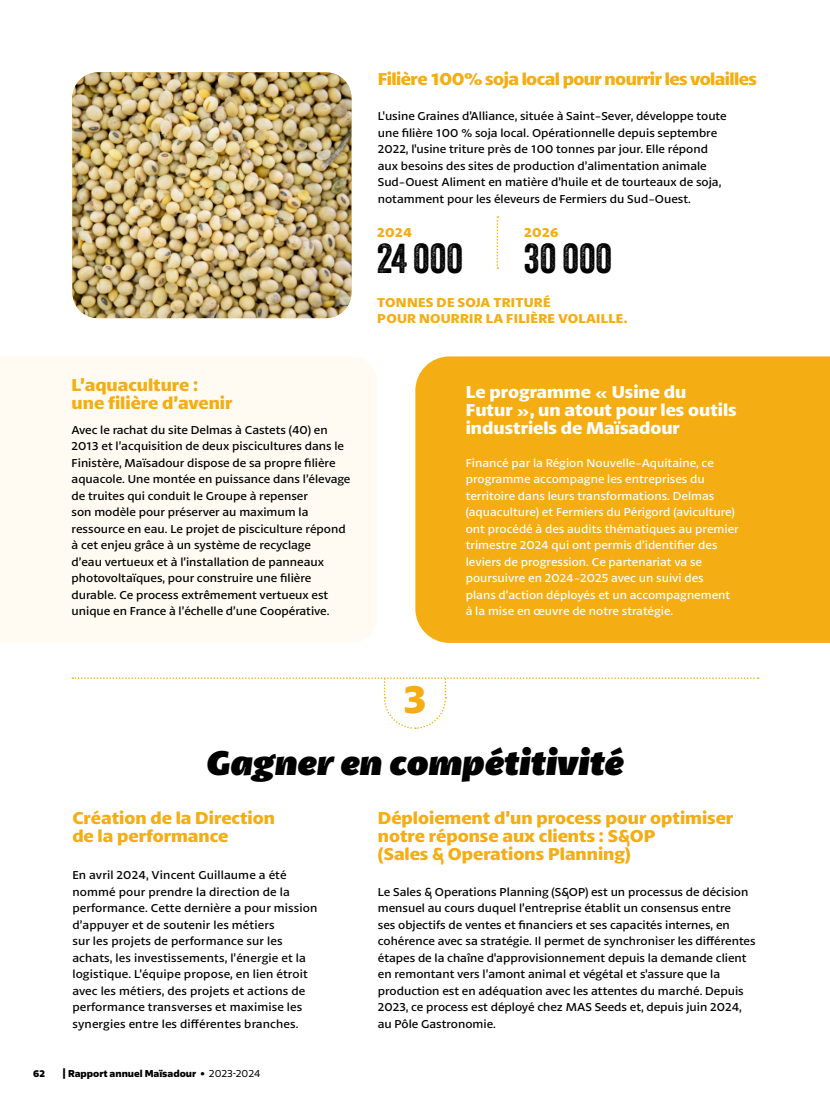
<style>
.page{position:relative;width:830px;height:1106px;background:#fff}
.page>*{position:absolute;margin:0;border:0;box-sizing:border-box;transform-origin:0 0}
.t1{font:40.5px "Veneer";color:#000}
.t2{font:700 40.5px "Petala Pro";color:#f5ad14}
.t3{font:italic 900 36px "Petala Pro";color:#000}
.t4{font:700 18px/18px "Petala Pro";color:#f5ad14}
.t5{font:700 18px/18px "Petala Pro";color:#fff}
.t6{font:700 18px "Petala Pro";letter-spacing:-.03em;color:#f5ad14}
.t7{font:700 13.5px/16.5px "Petala Pro";letter-spacing:.02em;color:#f5ad14}
.t8{font:12px/16.5px "Petala Pro";color:#000}
.t9{font:12px/16.5px "Petala Pro";color:#fff}
.t10{font:800 10.5px "Salis MVB";color:#000}
.s1{font-weight:400}
</style>
<div class="page">
<svg style="left:72px;top:677px;width:686px;height:52px"></svg>
<div style="left:0;top:357px;width:377px;height:286px;background:#fffbf2"></div>
<img style="left:72px;top:72px;width:279px;height:246px">
<div style="left:415px;top:356px;width:414px;height:287px;background:#f5ad14"></div>
<svg style="left:496px;top:216px;width:2px;height:53px"></svg>
<h3 class="t6" style="left:377px;top:69px;width:380px">Filière 100% soja local pour nourrir les volailles</h3>
<p class="t8" style="left:377px;top:108px;width:350px">L'usine Graines d’Alliance, située à Saint-Sever, développe toute une filière 100 % soja local. Opérationnelle depuis septembre 2022, l'usine triture près de 100 tonnes par jour. Elle répond aux besoins des sites de production d’alimentation animale Sud-Ouest Aliment en matière d’huile et de tourteaux de soja, notamment pour les éleveurs de Fermiers du Sud-Ouest.</p>
<p class="t7" style="left:377px;top:224px;width:36px">2024</p>
<h1 class="t1" style="left:377px;top:234px;width:87px">24 000</h1>
<p class="t7" style="left:524px;top:224px;width:36px">2026</p>
<h1 class="t1" style="left:523px;top:234px;width:90px">30 000</h1>
<h3 class="t4" style="left:72px;top:376px;width:162px">L’aquaculture : une filière d’avenir</h3>
<p class="t8" style="left:72px;top:422px;width:280px">Avec le rachat du site Delmas à Castets (40) en 2013 et l’acquisition de deux piscicultures dans le Finistère, Maïsadour dispose de sa propre filière aquacole. Une montée en puissance dans l’élevage de truites qui conduit le Groupe à repenser<br>son modèle pour préserver au maximum la ressource en eau. Le projet de pisciculture répond à cet enjeu grâce à un système de recyclage<br>d’eau vertueux et à l’installation de panneaux photovoltaïques, pour construire une filière durable. Ce process extrêmement vertueux est unique en France à l’échelle d’une Coopérative.</p>
<p class="t7" style="left:377px;top:294px;width:252px">TONNES DE SOJA TRITURÉ<br>POUR NOURRIR LA FILIÈRE VOLAILLE.</p>
<h3 class="t5" style="left:465px;top:383px;width:272px">Le programme « Usine du<br>Futur », un atout pour les outils industriels de Maïsadour</h3>
<h1 class="t2" style="left:403px;top:676px;width:24px">3</h1>
<p class="t9" style="left:465px;top:455px;width:274px">Financé par la Région Nouvelle-Aquitaine, ce programme accompagne les entreprises du territoire dans leurs transformations. Delmas (aquaculture) et Fermiers du Périgord (aviculture) ont procédé à des audits thématiques au premier trimestre 2024 qui ont permis d’identifier des leviers de progression. Ce partenariat va se poursuivre en 2024-2025 avec un suivi des<br>plans d’action déployés et un accompagnement à la mise en œuvre de notre stratégie.</p>
<h2 class="t3" style="left:206px;top:737px;width:418px">Gagner en compétitivité</h2>
<h3 class="t4" style="left:72px;top:809px;width:204px">Création de la Direction de la performance</h3>
<p class="t8" style="left:72px;top:867px;width:246px">En avril 2024, Vincent Guillaume a été nommé pour prendre la direction de la performance. Cette dernière a pour mission d’appuyer et de soutenir les métiers<br>sur les projets de performance sur les achats, les investissements, l’énergie et la logistique. L’équipe propose, en lien étroit avec les métiers, des projets et actions de performance transverses et maximise les synergies entre les différentes branches.</p>
<h3 class="t4" style="left:377px;top:809px;width:357px">Déploiement d’un process pour optimiser notre réponse aux clients : S&amp;OP<br>(Sales &amp; Operations Planning)</h3>
<p class="t8" style="left:377px;top:884px;width:379px">Le Sales &amp; Operations Planning (S&amp;OP) est un processus de décision mensuel au cours duquel l’entreprise établit un consensus entre<br>ses objectifs de ventes et financiers et ses capacités internes, en cohérence avec sa stratégie. Il permet de synchroniser les différentes étapes de la chaîne d'approvisionnement depuis la demande client en remontant vers l’amont animal et végétal et s'assure que la production est en adéquation avec les attentes du marché. Depuis 2023, ce process est déployé chez MAS Seeds et, depuis juin 2024, au Pôle Gastronomie.</p>
<p class="t10" style="left:33px;top:1066px;width:13px">62</p>
<p class="t10" style="left:62px;top:1066px;width:200px">| Rapport annuel Maïsadour <span class="s1">• 2023-2024</span></p>
</div>
